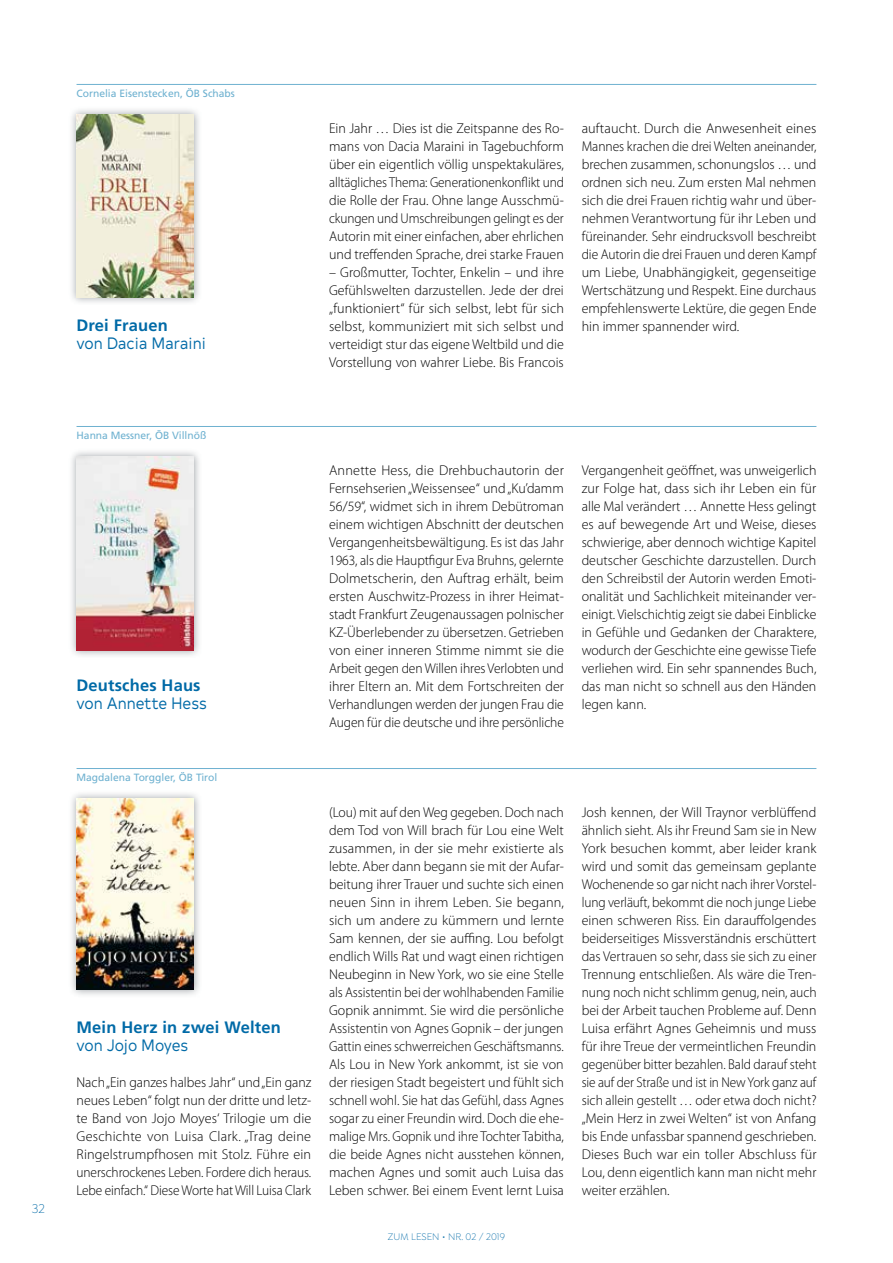
<style>
.page{position:relative;width:893px;height:1263px;background:#fff}
.page>*{position:absolute;margin:0;border:0;box-sizing:border-box;transform-origin:0 0}
.t1{font:700 16.5px "Frutiger";letter-spacing:.01em;color:#006aa7}
.t2{font:16.5px "Typold Book 500";letter-spacing:-.005em;color:#006aa7;scale:.9 1}
.t3{font:300 14.25px/18px "Myriad Pro";color:#000;text-align:justify}
.t4{font:300 14.25px/18px "Myriad Pro";color:#000;text-align:justify;scale:.96 1}
.t5{font:300 13.5px "Isidora";color:#006aa7}
.t6{font:10.5px "Frutiger";color:#6eb1d0}
.t7{font:300 10.2px "Isidora";color:#006aa7}
</style>
<div class="page">
<hr style="left:77px;top:84px;width:739px;height:1px;background:#6eb1d0">
<div style="left:68px;top:107px;width:134px;height:198px;background:#7c8388;opacity:.73"></div>
<img style="left:77px;top:115px;width:117px;height:182px">
<hr style="left:77px;top:426px;width:739px;height:1px;background:#6eb1d0">
<div style="left:68px;top:448px;width:134px;height:210px;background:#7c8388;opacity:.73"></div>
<img style="left:77px;top:457px;width:117px;height:193px">
<hr style="left:77px;top:768px;width:739px;height:1px;background:#6eb1d0">
<div style="left:68px;top:790px;width:134px;height:208px;background:#7c8388;opacity:.73"></div>
<img style="left:77px;top:798px;width:117px;height:191px">
<p class="t5" style="left:32px;top:1201px;width:15px">32</p>
<p class="t6" style="left:77px;top:87px;width:160px">Cornelia Eisenstecken, ÖB Schabs</p>
<p class="t1" style="left:77px;top:315px;width:93px">Drei Frauen</p>
<p class="t2" style="left:77px;top:330px;width:145px">von Dacia Maraini</p>
<p class="t3" style="left:329px;top:119px;width:236px">Ein Jahr … Dies ist die Zeitspanne des Ro&shy;mans von Dacia Maraini in Tagebuchform über ein eigentlich völlig unspektakuläres, alltägliches Thema: Generationenkonflikt und die Rolle der Frau. Ohne lange Ausschmü&shy;ckungen und Umschreibungen gelingt es der Autorin mit einer einfachen, aber ehrlichen und treffenden Sprache, drei starke Frauen</p>
<p class="t3" style="left:329px;top:263px;width:236px">– Großmutter, Tochter, Enkelin – und ihre Gefühlswelten darzustellen. Jede der drei „funktioniert“ für sich selbst, lebt für sich selbst, kommuniziert mit sich selbst und verteidigt stur das eigene Weltbild und die Vorstellung von wahrer Liebe. Bis Francois</p>
<p class="t3" style="left:582px;top:119px;width:236px">auftaucht. Durch die Anwesenheit eines Mannes krachen die drei Welten aneinander, brechen zusammen, schonungslos … und ordnen sich neu. Zum ersten Mal nehmen sich die drei Frauen richtig wahr und über&shy;nehmen Verantwortung für ihr Leben und füreinander. Sehr eindrucksvoll beschreibt die Autorin die drei Frauen und deren Kampf um Liebe, Unabhängigkeit, gegenseitige Wertschätzung und Respekt. Eine durchaus empfehlenswerte Lektüre, die gegen Ende hin immer spannender wird.</p>
<p class="t6" style="left:77px;top:429px;width:131px">Hanna Messner, ÖB Villnöß</p>
<p class="t1" style="left:77px;top:675px;width:126px">Deutsches Haus</p>
<p class="t2" style="left:77px;top:690px;width:146px">von Annette Hess</p>
<p class="t6" style="left:77px;top:771px;width:142px">Magdalena Torggler, ÖB Tirol</p>
<p class="t1" style="left:77px;top:1017px;width:206px">Mein Herz in zwei Welten</p>
<p class="t2" style="left:77px;top:1032px;width:126px">von Jojo Moyes</p>
<p class="t3" style="left:77px;top:1073px;width:236px">Nach „Ein ganzes halbes Jahr“ und „Ein ganz neues Leben“ folgt nun der dritte und letz&shy;te Band von Jojo Moyes‘ Trilogie um die Geschichte von Luisa Clark. „Trag deine Ringelstrumpfhosen mit Stolz. Führe ein unerschrockenes Leben. Fordere dich heraus.<br>Lebe einfach.“ Diese Worte hat Will Luisa Clark</p>
<p class="t3" style="left:329px;top:461px;width:236px">Annette Hess, die Drehbuchautorin der Fernsehserien „Weissensee“ und „Ku’damm 56/59“, widmet sich in ihrem Debütroman einem wichtigen Abschnitt der deutschen Vergangenheitsbewältigung. Es ist das Jahr 1963, als die Hauptfigur Eva Bruhns, gelernte Dolmetscherin, den Auftrag erhält, beim ersten Auschwitz-Prozess in ihrer Heimat&shy;stadt Frankfurt Zeugenaussagen polnischer KZ-Überlebender zu übersetzen. Getrieben von einer inneren Stimme nimmt sie die Arbeit gegen den Willen ihres Verlobten und ihrer Eltern an. Mit dem Fortschreiten der Verhandlungen werden der jungen Frau die Augen für die deutsche und ihre persönliche</p>
<p class="t3" style="left:582px;top:461px;width:236px">Vergangenheit geöffnet, was unweigerlich zur Folge hat, dass sich ihr Leben ein für alle Mal verändert … Annette Hess gelingt es auf bewegende Art und Weise, dieses schwierige, aber dennoch wichtige Kapitel deutscher Geschichte darzustellen. Durch den Schreibstil der Autorin werden Emoti&shy;onalität und Sachlichkeit miteinander ver&shy;einigt. Vielschichtig zeigt sie dabei Einblicke in Gefühle und Gedanken der Charaktere, wodurch der Geschichte eine gewisse Tiefe verliehen wird. Ein sehr spannendes Buch, das man nicht so schnell aus den Händen legen kann.</p>
<p class="t4" style="left:329px;top:803px;width:246px">(Lou) mit auf den Weg gegeben. Doch nach dem Tod von Will brach für Lou eine Welt zusammen, in der sie mehr existierte als lebte. Aber dann begann sie mit der Aufar&shy;beitung ihrer Trauer und suchte sich einen neuen Sinn in ihrem Leben. Sie begann, sich um andere zu kümmern und lernte Sam kennen, der sie auffing. Lou befolgt endlich Wills Rat und wagt einen richtigen Neubeginn in New York, wo sie eine Stelle als Assistentin bei der wohlhabenden Familie Gopnik annimmt. Sie wird die persönliche Assistentin von Agnes Gopnik – der jungen Gattin eines schwerreichen Geschäftsmanns.<br>Als Lou in New York ankommt, ist sie von der riesigen Stadt begeistert und fühlt sich schnell wohl. Sie hat das Gefühl, dass Agnes sogar zu einer Freundin wird. Doch die ehe&shy;malige Mrs. Gopnik und ihre Tochter Tabitha, die beide Agnes nicht ausstehen können, machen Agnes und somit auch Luisa das Leben schwer. Bei einem Event lernt Luisa</p>
<p class="t3" style="left:582px;top:803px;width:236px">Josh kennen, der Will Traynor verblüffend ähnlich sieht. Als ihr Freund Sam sie in New York besuchen kommt, aber leider krank wird und somit das gemeinsam geplante Wochenende so gar nicht nach ihrer Vorstel&shy;lung verläuft, bekommt die noch junge Liebe einen schweren Riss. Ein darauffolgendes beiderseitiges Missverständnis erschüttert das Vertrauen so sehr, dass sie sich zu einer Trennung entschließen. Als wäre die Tren&shy;nung noch nicht schlimm genug, nein, auch bei der Arbeit tauchen Probleme auf. Denn Luisa erfährt Agnes Geheimnis und muss für ihre Treue der vermeintlichen Freundin gegenüber bitter bezahlen. Bald darauf steht sie auf der Straße und ist in New York ganz auf sich allein gestellt … oder etwa doch nicht? „Mein Herz in zwei Welten“ ist von Anfang bis Ende unfassbar spannend geschrieben.<br>Dieses Buch war ein toller Abschluss für Lou, denn eigentlich kann man nicht mehr weiter erzählen.</p>
<p class="t7" style="left:388px;top:1231px;width:119px">ZUM LESEN • NR. 02 / 2019</p>
</div>
